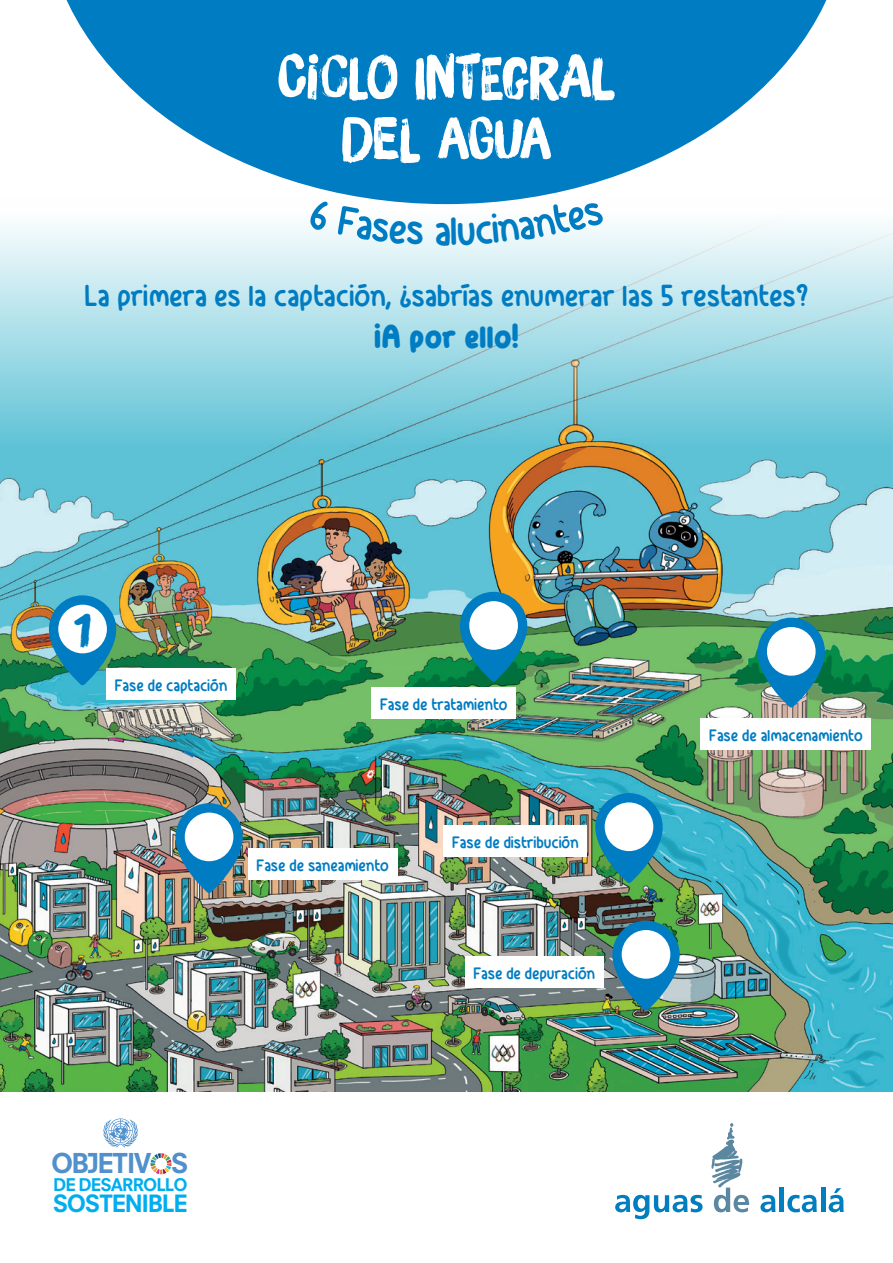
<style>
.page{position:relative;width:893px;height:1263px;background:#fff}
.page>*{position:absolute;margin:0;border:0;box-sizing:border-box;transform-origin:0 0}
.t1{font:58.65px/62.6px "Brush Up";color:#fff;text-align:center}
.t2{font:46.35px "Brush Up";color:#007cc2}
.t3{font:45px "Water";color:#007cc2}
.t4{font:700 36.15px "Water";color:#007cc2}
.t5{font:33px "Water";color:#007cc2}
.t6{font:800 26.7px "Neuzeit SLT Std";letter-spacing:-.065em;color:#5090cc}
.t7{font:800 23.25px "Neuzeit SLT Std";letter-spacing:-.06em;color:#00aeef}
.t8{font:18px "Water";color:#007cc2}
.t9{font:800 17.1px "Neuzeit SLT Std";letter-spacing:-.055em;color:#00aeef}
</style>
<div class="page">
<img style="left:0;top:204px;width:893px;height:887px">
<svg style="left:66px;top:0;width:761px;height:204px;fill:#007cc2"></svg>
<svg style="left:103px;top:1118px;width:35px;height:29px"></svg>
<svg style="left:151px;top:1153px;width:21px;height:21px"></svg>
<svg style="left:595px;top:793px;width:68px;height:90px;background:#258da4"></svg>
<div style="left:605px;top:802px;width:48px;height:49px;background:#fff;border-radius:50%"></div>
<svg style="left:49px;top:595px;width:67px;height:90px;background:#208fb5"></svg>
<div style="left:58px;top:605px;width:49px;height:48px;background:#fff;border-radius:50%"></div>
<img style="left:175px;top:803px;width:68px;height:90px">
<div style="left:185px;top:812px;width:48px;height:49px;background:#fff;border-radius:50%"></div>
<svg style="left:460px;top:592px;width:67px;height:90px;background:#1d8594"></svg>
<div style="left:469px;top:601px;width:49px;height:49px;background:#fff;border-radius:50%"></div>
<svg style="left:758px;top:618px;width:67px;height:89px;background:#2d89a0"></svg>
<div style="left:767px;top:627px;width:49px;height:49px;background:#fff;border-radius:50%"></div>
<img style="left:612px;top:921px;width:68px;height:89px">
<div style="left:622px;top:930px;width:48px;height:49px;background:#fff;border-radius:50%"></div>
<div style="left:106px;top:668px;width:130px;height:31px;background:#fff"></div>
<div style="left:371px;top:688px;width:145px;height:31px;background:#fff"></div>
<div style="left:248px;top:848px;width:149px;height:31px;background:#fff"></div>
<div style="left:444px;top:825px;width:143px;height:31px;background:#fff"></div>
<div style="left:701px;top:719px;width:170px;height:31px;background:#fff"></div>
<div style="left:465px;top:957px;width:139px;height:31px;background:#fff"></div>
<svg style="left:615px;top:1195px;width:88px;height:24px"></svg>
<svg style="left:760px;top:1195px;width:15px;height:17px"></svg>
<hr style="left:780px;top:1187px;width:4px;height:25px;background:#007ebf">
<svg style="left:787px;top:1195px;width:30px;height:17px"></svg>
<hr style="left:821px;top:1187px;width:4px;height:25px;background:#007ebf">
<svg style="left:829px;top:1188px;width:15px;height:24px"></svg>
<svg style="left:711px;top:1123px;width:38px;height:89px"></svg>
<svg style="left:308px;top:199px;width:23px;height:32px"></svg>
<svg style="left:337px;top:206px;width:86px;height:39px"></svg>
<svg style="left:451px;top:201px;width:153px;height:44px"></svg>
<h1 class="t1" style="left:278px;top:45px;width:337px">CICLO INTEGRAL<br>DEL AGUA</h1>
<h3 class="t3" style="left:434px;top:198px;width:18px">a</h3>
<h3 class="t5" style="left:85px;top:272px;width:725px">La primera es la captación, ¿sabrías enumerar las 5 restantes?</h3>
<h3 class="t4" style="left:374px;top:308px;width:147px">¡A por ello!</h3>
<h2 class="t2" style="left:74px;top:601px;width:19px">1</h2>
<p class="t8" style="left:115px;top:672px;width:114px">Fase de captación</p>
<p class="t8" style="left:380px;top:692px;width:129px">Fase de tratamiento</p>
<p class="t8" style="left:257px;top:852px;width:134px">Fase de saneamiento</p>
<p class="t8" style="left:452px;top:829px;width:128px">Fase de distribución</p>
<p class="t8" style="left:473px;top:961px;width:123px">Fase de depuración</p>
<h3 class="t6" style="left:51px;top:1147px;width:139px">OBJETIV S</h3>
<p class="t9" style="left:53px;top:1174px;width:136px">DE DESARROLLO</p>
<p class="t7" style="left:53px;top:1189px;width:136px">SOSTENIBLE</p>
<p class="t8" style="left:709px;top:723px;width:155px">Fase de almacenamiento</p>
</div>
